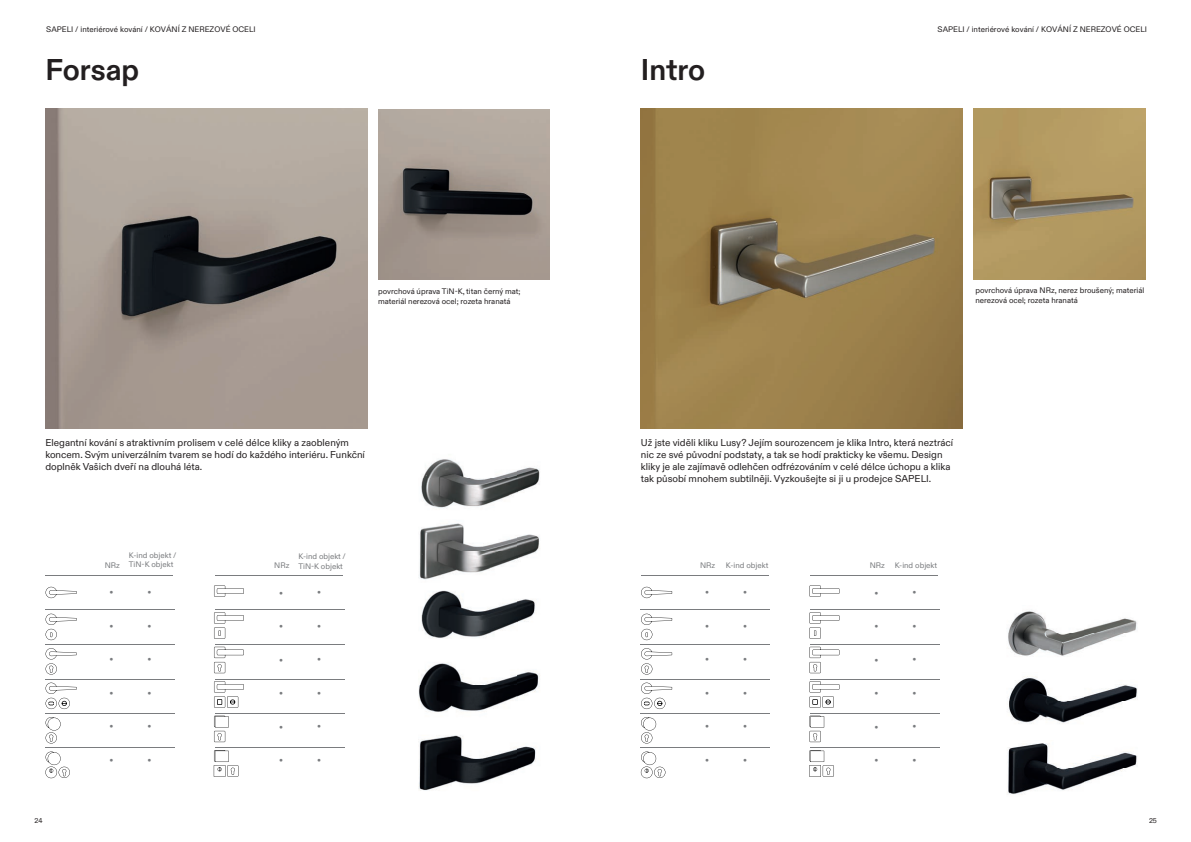
<style>
.page{position:relative;width:1191px;height:842px;background:#fff}
.page>*{position:absolute;margin:0;border:0;box-sizing:border-box;transform-origin:0 0}
.t1{font:700 30px "ABC Diatype";color:#231f20}
.t2{font:10px/12px "ABC Diatype";color:#231f20}
.t3{font:8px/9.6px "ABC Diatype";color:#231f20}
.t4{font:8px/9.6px "ABC Diatype";color:#7a7c7f}
.t5{font:8px "Museo Sans 300";color:#7a7c7f}
.t6{font:7px "ABC Diatype";color:#231f20}
</style>
<div class="page">
<img style="left:46px;top:109px;width:321px;height:319px">
<img style="left:378px;top:109px;width:172px;height:171px">
<img style="left:974px;top:108px;width:171px;height:171px">
<img style="left:641px;top:109px;width:321px;height:319px">
<img style="left:418px;top:735px;width:118px;height:56px">
<img style="left:418px;top:663px;width:122px;height:49px">
<img style="left:419px;top:523px;width:121px;height:115px">
<img style="left:421px;top:459px;width:119px;height:49px">
<img style="left:1007px;top:743px;width:130px;height:51px">
<img style="left:1009px;top:676px;width:128px;height:48px">
<img style="left:1008px;top:611px;width:129px;height:45px">
<svg style="left:45px;top:587px;width:32px;height:191px"></svg>
<svg style="left:214px;top:585px;width:30px;height:192px"></svg>
<hr style="left:45px;top:609px;width:129px;height:1px;background:#7a7c7f">
<hr style="left:215px;top:609px;width:129px;height:1px;background:#7a7c7f">
<hr style="left:45px;top:644px;width:129px;height:1px;background:#7a7c7f">
<hr style="left:215px;top:644px;width:129px;height:1px;background:#7a7c7f">
<hr style="left:45px;top:679px;width:129px;height:1px;background:#7a7c7f">
<hr style="left:215px;top:679px;width:129px;height:1px;background:#7a7c7f">
<hr style="left:45px;top:713px;width:129px;height:1px;background:#7a7c7f">
<hr style="left:215px;top:713px;width:129px;height:1px;background:#7a7c7f">
<hr style="left:45px;top:747px;width:129px;height:1px;background:#7a7c7f">
<hr style="left:215px;top:747px;width:129px;height:1px;background:#7a7c7f">
<hr style="left:45px;top:575px;width:128px;height:1px;background:#7a7c7f">
<hr style="left:215px;top:575px;width:127px;height:1px;background:#7a7c7f">
<svg style="left:641px;top:587px;width:31px;height:191px"></svg>
<svg style="left:809px;top:585px;width:30px;height:192px"></svg>
<hr style="left:641px;top:609px;width:129px;height:1px;background:#7a7c7f">
<hr style="left:810px;top:609px;width:129px;height:1px;background:#7a7c7f">
<hr style="left:641px;top:644px;width:129px;height:1px;background:#7a7c7f">
<hr style="left:810px;top:644px;width:129px;height:1px;background:#7a7c7f">
<hr style="left:641px;top:679px;width:129px;height:1px;background:#7a7c7f">
<hr style="left:810px;top:679px;width:129px;height:1px;background:#7a7c7f">
<hr style="left:641px;top:713px;width:129px;height:1px;background:#7a7c7f">
<hr style="left:810px;top:713px;width:129px;height:1px;background:#7a7c7f">
<hr style="left:641px;top:747px;width:129px;height:1px;background:#7a7c7f">
<hr style="left:810px;top:747px;width:129px;height:1px;background:#7a7c7f">
<hr style="left:641px;top:575px;width:127px;height:1px;background:#7a7c7f">
<hr style="left:810px;top:575px;width:128px;height:1px;background:#7a7c7f">
<p class="t3" style="left:46px;top:25px;width:211px">SAPELI / interiérové kování / KOVÁNÍ Z NEREZOVÉ OCELI</p>
<p class="t3" style="left:937px;top:25px;width:211px">SAPELI / interiérové kování / KOVÁNÍ Z NEREZOVÉ OCELI</p>
<h1 class="t1" style="left:45px;top:52px;width:95px">Forsap</h1>
<p class="t3" style="left:378px;top:287px;width:144px">povrchová úprava TiN-K, titan černý mat; materiál nerezová ocel; rozeta hranatá</p>
<p class="t2" style="left:45px;top:436px;width:321px">Elegantní kování s atraktivním prolisem v celé délce kliky a zaobleným koncem. Svým univerzálním tvarem se hodí do každého interiéru. Funkční doplněk Vašich dveří na dlouhá léta.</p>
<p class="t4" style="left:129px;top:550px;width:49px">K-ind objekt /<br>TiN-K objekt</p>
<p class="t4" style="left:298px;top:552px;width:49px">K-ind objekt /<br>TiN-K objekt</p>
<p class="t4" style="left:105px;top:560px;width:17px">NRz</p>
<p class="t4" style="left:274px;top:560px;width:17px">NRz</p>
<p class="t5" style="left:110px;top:588px;width:5px">∞</p>
<p class="t5" style="left:110px;top:622px;width:5px">∞</p>
<p class="t5" style="left:110px;top:655px;width:5px">∞</p>
<p class="t5" style="left:110px;top:689px;width:5px">∞</p>
<p class="t5" style="left:110px;top:722px;width:5px">∞</p>
<p class="t5" style="left:110px;top:756px;width:5px">∞</p>
<p class="t5" style="left:148px;top:588px;width:5px">∞</p>
<p class="t5" style="left:148px;top:621px;width:5px">∞</p>
<p class="t5" style="left:148px;top:655px;width:5px">∞</p>
<p class="t5" style="left:148px;top:688px;width:5px">∞</p>
<p class="t5" style="left:148px;top:722px;width:5px">∞</p>
<p class="t5" style="left:148px;top:755px;width:5px">∞</p>
<p class="t5" style="left:279px;top:589px;width:5px">∞</p>
<p class="t5" style="left:279px;top:622px;width:5px">∞</p>
<p class="t5" style="left:279px;top:656px;width:5px">∞</p>
<p class="t5" style="left:279px;top:689px;width:5px">∞</p>
<p class="t5" style="left:279px;top:723px;width:5px">∞</p>
<p class="t5" style="left:279px;top:756px;width:5px">∞</p>
<p class="t5" style="left:317px;top:588px;width:5px">∞</p>
<p class="t5" style="left:317px;top:622px;width:5px">∞</p>
<p class="t5" style="left:317px;top:655px;width:5px">∞</p>
<p class="t5" style="left:317px;top:689px;width:5px">∞</p>
<p class="t5" style="left:317px;top:722px;width:5px">∞</p>
<p class="t5" style="left:317px;top:756px;width:5px">∞</p>
<h1 class="t1" style="left:641px;top:52px;width:66px">Intro</h1>
<p class="t3" style="left:975px;top:286px;width:170px">povrchová úprava NRz, nerez broušený; materiál nerezová ocel; rozeta hranatá</p>
<p class="t2" style="left:641px;top:436px;width:314px">Už jste viděli kliku Lusy? Jejím sourozencem je klika Intro, která neztrácí nic ze své původní podstaty, a tak se hodí prakticky ke všemu. Design kliky je ale zajímavě odlehčen odfrézováním v celé délce úchopu a klika tak působí mnohem subtilněji. Vyzkoušejte si ji u prodejce SAPELI.</p>
<p class="t4" style="left:700px;top:560px;width:17px">NRz</p>
<p class="t4" style="left:726px;top:560px;width:44px">K-ind objekt</p>
<p class="t4" style="left:869px;top:560px;width:69px">NRz K-ind objekt</p>
<p class="t5" style="left:705px;top:588px;width:5px">∞</p>
<p class="t5" style="left:705px;top:622px;width:5px">∞</p>
<p class="t5" style="left:705px;top:655px;width:5px">∞</p>
<p class="t5" style="left:705px;top:689px;width:5px">∞</p>
<p class="t5" style="left:705px;top:722px;width:5px">∞</p>
<p class="t5" style="left:705px;top:756px;width:5px">∞</p>
<p class="t5" style="left:743px;top:588px;width:5px">∞</p>
<p class="t5" style="left:743px;top:621px;width:5px">∞</p>
<p class="t5" style="left:743px;top:655px;width:5px">∞</p>
<p class="t5" style="left:743px;top:688px;width:5px">∞</p>
<p class="t5" style="left:743px;top:722px;width:5px">∞</p>
<p class="t5" style="left:743px;top:755px;width:5px">∞</p>
<p class="t5" style="left:912px;top:588px;width:5px">∞</p>
<p class="t5" style="left:912px;top:622px;width:5px">∞</p>
<p class="t5" style="left:912px;top:655px;width:5px">∞</p>
<p class="t5" style="left:912px;top:689px;width:5px">∞</p>
<p class="t5" style="left:912px;top:722px;width:5px">∞</p>
<p class="t5" style="left:912px;top:756px;width:5px">∞</p>
<p class="t5" style="left:874px;top:589px;width:5px">∞</p>
<p class="t5" style="left:874px;top:622px;width:5px">∞</p>
<p class="t5" style="left:874px;top:656px;width:5px">∞</p>
<p class="t5" style="left:874px;top:689px;width:5px">∞</p>
<p class="t5" style="left:874px;top:723px;width:5px">∞</p>
<p class="t5" style="left:874px;top:756px;width:5px">∞</p>
<p class="t6" style="left:34px;top:816px;width:10px">24</p>
<p class="t6" style="left:1149px;top:816px;width:9px">25</p>
</div>
